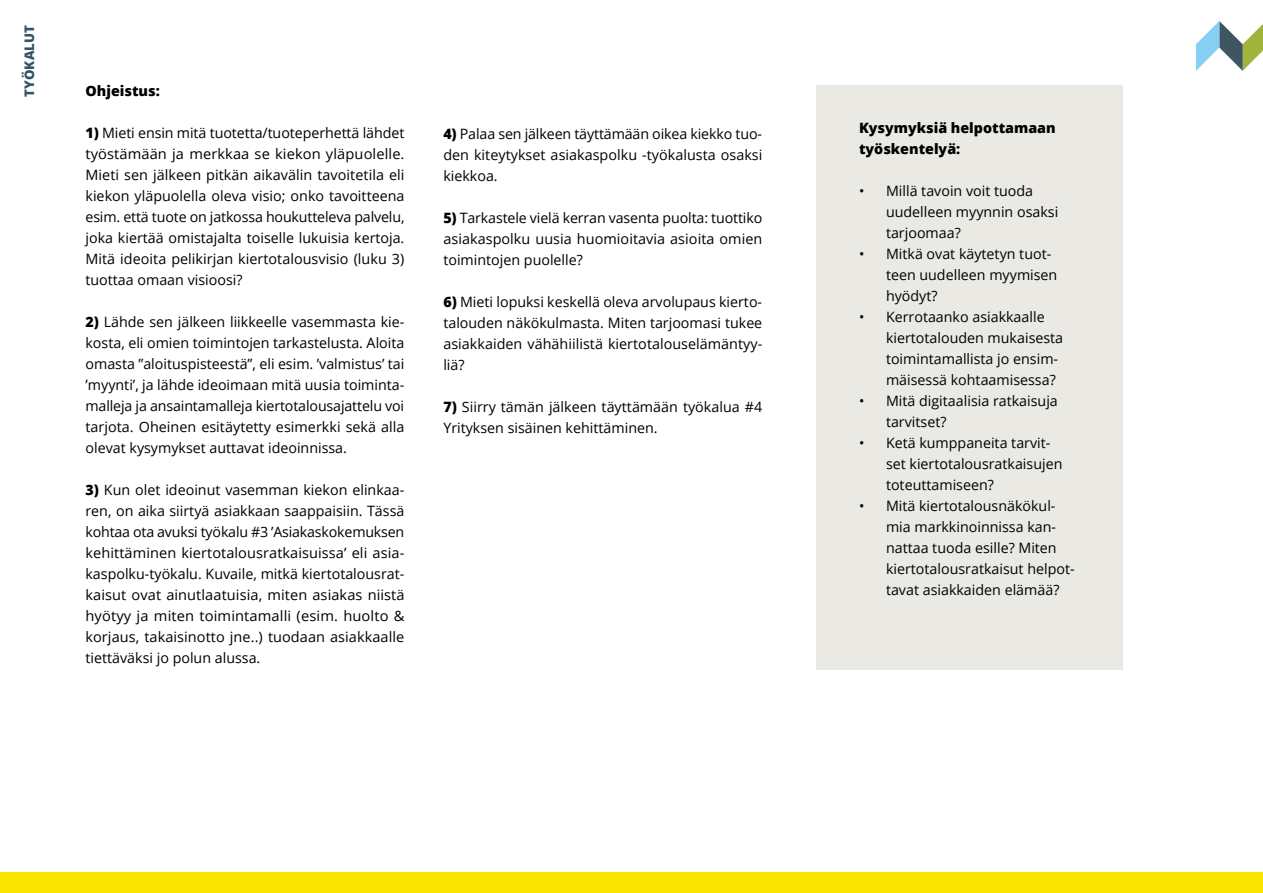
<style>
.page{position:relative;width:1263px;height:893px;background:#fff}
.page>*{position:absolute;margin:0;border:0;box-sizing:border-box;transform-origin:0 0}
.t1{font:14.25px/21px "Open Sans";color:#000}
.t2{font:800 14.25px/21px "Open Sans";color:#000}
.t3{font:800 13.2px "Open Sans";color:#325565}
.s1{font-weight:800}
</style>
<div class="page">
<div style="left:0;top:872px;width:1263px;height:21px;background:#f9e500"></div>
<svg style="left:1196px;top:21px;width:67px;height:50px"></svg>
<div style="left:816px;top:86px;width:307px;height:584px;background:#eae9e3"></div>
<p class="t3" style="left:19px;top:97px;width:73px;rotate:-90deg">TYÖKALUT</p>
<p class="t2" style="left:86px;top:80px;width:76px">Ohjeistus:</p>
<p class="t1" style="left:86px;top:122px;width:321px;text-align:justify"><span class="s1">1)</span> Mieti ensin mitä tuotetta/tuoteperhettä lähdet työstämään ja merkkaa se kiekon yläpuolelle.<br>Mieti sen jälkeen pitkän aikavälin tavoitetila eli kiekon yläpuolella oleva visio; onko tavoitteena esim. että tuote on jatkossa houkutteleva palvelu, joka kiertää omistajalta toiselle lukuisia kertoja.<br>Mitä ideoita pelikirjan kiertotalousvisio (luku 3) tuottaa omaan visioosi?</p>
<p class="t1" style="left:86px;top:311px;width:320px;text-align:justify"><span class="s1">2)</span> Lähde sen jälkeen liikkeelle vasemmasta kie&shy;kosta, eli omien toimintojen tarkastelusta. Aloita omasta ”aloituspisteestä”, eli esim. ’valmistus’ tai ’myynti’, ja lähde ideoimaan mitä uusia toiminta&shy;malleja ja ansaintamalleja kiertotalousajattelu voi tarjota. Oheinen esitäytetty esimerkki sekä alla olevat kysymykset auttavat ideoinnissa.</p>
<p class="t1" style="left:86px;top:479px;width:321px;text-align:justify"><span class="s1">3)</span> Kun olet ideoinut vasemman kiekon elinkaa&shy;ren, on aika siirtyä asiakkaan saappaisiin. Tässä kohtaa ota avuksi työkalu #3 ’Asiakaskokemuksen kehittäminen kiertotalousratkaisuissa’ eli asia&shy;kaspolku-työkalu. Kuvaile, mitkä kiertotalousrat&shy;kaisut ovat ainutlaatuisia, miten asiakas niistä hyötyy ja miten toimintamalli (esim. huolto &amp; korjaus, takaisinotto jne..) tuodaan asiakkaalle tiettäväksi jo polun alussa.</p>
<p class="t1" style="left:443px;top:123px;width:321px;text-align:justify"><span class="s1">4)</span> Palaa sen jälkeen täyttämään oikea kiekko tuo&shy;den kiteytykset asiakaspolku -työkalusta osaksi kiekkoa.</p>
<p class="t1" style="left:443px;top:207px;width:320px;text-align:justify"><span class="s1">5)</span> Tarkastele vielä kerran vasenta puolta: tuottiko asiakaspolku uusia huomioitavia asioita omien toimintojen puolelle?</p>
<p class="t1" style="left:443px;top:291px;width:320px;text-align:justify"><span class="s1">6)</span> Mieti lopuksi keskellä oleva arvolupaus kierto&shy;talouden näkökulmasta. Miten tarjoomasi tukee asiakkaiden vähähiilistä kiertotalouselämäntyy&shy;liä?</p>
<p class="t1" style="left:443px;top:396px;width:320px"><span class="s1">7)</span> Siirry tämän jälkeen täyttämään työkalua #4<br>Yrityksen sisäinen kehittäminen.</p>
<p class="t2" style="left:859px;top:117px;width:198px">Kysymyksiä helpottamaan työskentelyä:</p>
<p class="t1" style="left:886px;top:180px;width:174px;text-indent:-27px">• Millä tavoin voit tuoda uudelleen myynnin osaksi tarjoomaa?</p>
<p class="t1" style="left:886px;top:243px;width:173px;text-indent:-27px">• Mitkä ovat käytetyn tuot&shy;teen uudelleen myymisen hyödyt?</p>
<p class="t1" style="left:886px;top:306px;width:179px;text-indent:-27px">• Kerrotaanko asiakkaalle kiertotalouden mukaisesta toimintamallista jo ensim&shy;mäisessä kohtaamisessa?</p>
<p class="t1" style="left:886px;top:390px;width:173px;text-indent:-27px">• Mitä digitaalisia ratkaisuja tarvitset?</p>
<p class="t1" style="left:886px;top:432px;width:178px;text-indent:-27px">• Ketä kumppaneita tarvit&shy;set kiertotalousratkaisujen toteuttamiseen?</p>
<p class="t1" style="left:886px;top:495px;width:190px;text-indent:-27px">• Mitä kiertotalousnäkökul&shy;mia markkinoinnissa kan&shy;nattaa tuoda esille? Miten kiertotalousratkaisut helpot&shy;tavat asiakkaiden elämää?</p>
</div>
